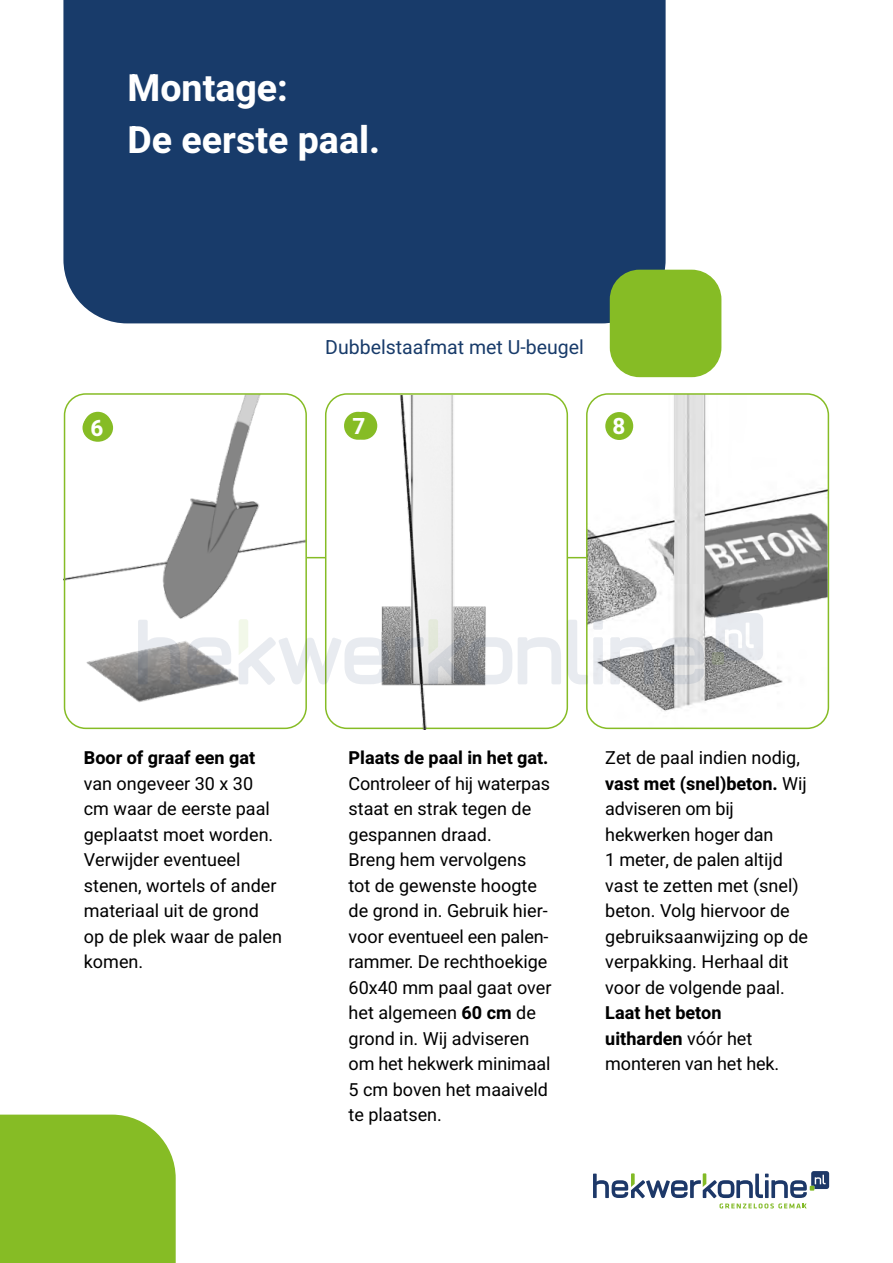
<style>
.page{position:relative;width:893px;height:1263px;background:#fff}
.page>*{position:absolute;margin:0;border:0;box-sizing:border-box;transform-origin:0 0}
.t1{font:700 37.5px/52.5px "Heebo";color:#fff}
.t2{font:700 22.5px "Heebo";color:#fff}
.t3{font:19.5px "Heebo";color:#183b6a}
.t4{font:18px/25.5px "Heebo";color:#000}
.t5{font:700 18px "Heebo";color:#000}
.s1{font-weight:700}
</style>
<div class="page">
<div style="left:63px;top:0;width:603px;height:323px;background:#183b6a"></div>
<div style="left:610px;top:270px;width:111px;height:107px;background:#86bc25;border-radius:30px"></div>
<div style="left:0;top:1114px;width:176px;height:149px;background:#86bc25"></div>
<img style="left:240px;top:444px;width:457px;height:286px">
<img style="left:587px;top:396px;width:241px;height:332px">
<div style="left:586px;top:393px;width:243px;height:336px;border:2px solid #86bc25;border-radius:21px"></div>
<img style="left:705px;top:476px;width:123px;height:184px">
<img style="left:644px;top:478px;width:30px;height:183px">
<img style="left:63px;top:396px;width:248px;height:244px">
<div style="left:64px;top:393px;width:243px;height:336px;border:2px solid #86bc25;border-radius:21px"></div>
<img style="left:340px;top:395px;width:228px;height:334px">
<img style="left:69px;top:621px;width:171px;height:109px">
<div style="left:344px;top:412px;width:28px;height:28px;background:#86bc25;border-radius:50%"></div>
<div style="left:83px;top:414px;width:30px;height:28px;background:#86bc25;border-radius:50%"></div>
<div style="left:605px;top:412px;width:28px;height:28px;background:#86bc25;border-radius:50%"></div>
<svg style="left:712px;top:652px;width:12px;height:13px"></svg>
<svg style="left:138px;top:620px;width:42px;height:64px"></svg>
<svg style="left:395px;top:619px;width:117px;height:66px"></svg>
<svg style="left:518px;top:637px;width:43px;height:47px"></svg>
<svg style="left:610px;top:637px;width:44px;height:47px;background:#b5b6b9"></svg>
<svg style="left:568px;top:620px;width:20px;height:64px"></svg>
<svg style="left:716px;top:613px;width:47px;height:47px;background:#d7d9dd"></svg>
<svg style="left:660px;top:637px;width:44px;height:47px;background:#bfc1c4"></svg>
<div style="left:593px;top:637px;width:10px;height:47px;background:#e8ebf0;border-radius:2px"></div>
<svg style="left:593px;top:620px;width:10px;height:10px"></svg>
<svg style="left:187px;top:637px;width:44px;height:47px"></svg>
<svg style="left:239px;top:619px;width:149px;height:66px"></svg>
<svg style="left:593px;top:1171px;width:236px;height:37px"></svg>
<h1 class="t1" style="left:128px;top:61px;width:254px">Montage:<br>De eerste paal.</h1>
<p class="t3" style="left:325px;top:334px;width:260px">Dubbelstaafmat met U-beugel</p>
<p class="t2" style="left:357px;top:410px;width:14px">6</p>
<p class="t2" style="left:91px;top:411px;width:15px">65</p>
<p class="t2" style="left:352px;top:410px;width:14px">7</p>
<p class="t2" style="left:613px;top:410px;width:14px">8</p>
<p class="t2" style="left:613px;top:411px;width:14px">7</p>
<p class="t5" style="left:84px;top:745px;width:173px">Boor of graaf een gat</p>
<p class="t4" style="left:84px;top:770px;width:200px">van ongeveer 30 x 30 cm waar de eerste paal geplaatst moet worden.<br>Verwijder eventueel stenen, wortels of ander materiaal uit de grond op de plek waar de palen komen.</p>
<p class="t5" style="left:349px;top:745px;width:202px">Plaats de paal in het gat.</p>
<p class="t4" style="left:349px;top:770px;width:205px">Controleer of hij waterpas staat en strak tegen de gespannen draad.<br>Breng hem vervolgens tot de gewenste hoogte de grond in. Gebruik hier&shy;voor eventueel een palen&shy;rammer. De rechthoekige<br>60x40 mm paal gaat over het algemeen <span class="s1">60 cm</span> de grond in. Wij adviseren om het hekwerk minimaal<br>5 cm boven het maaiveld te plaatsen.</p>
<p class="t4" style="left:605px;top:745px;width:204px">Zet de paal indien nodig, <span class="s1">vast met (snel)beton.</span> Wij adviseren om bij hekwerken hoger dan<br>1 meter, de palen altijd vast te zetten met (snel) beton. Volg hiervoor de gebruiksaanwijzing op de verpakking. Herhaal dit voor de volgende paal.</p>
<p class="t4" style="left:605px;top:1000px;width:175px"><span class="s1">Laat het beton uitharden</span> vóór het monteren van het hek.</p>
</div>
